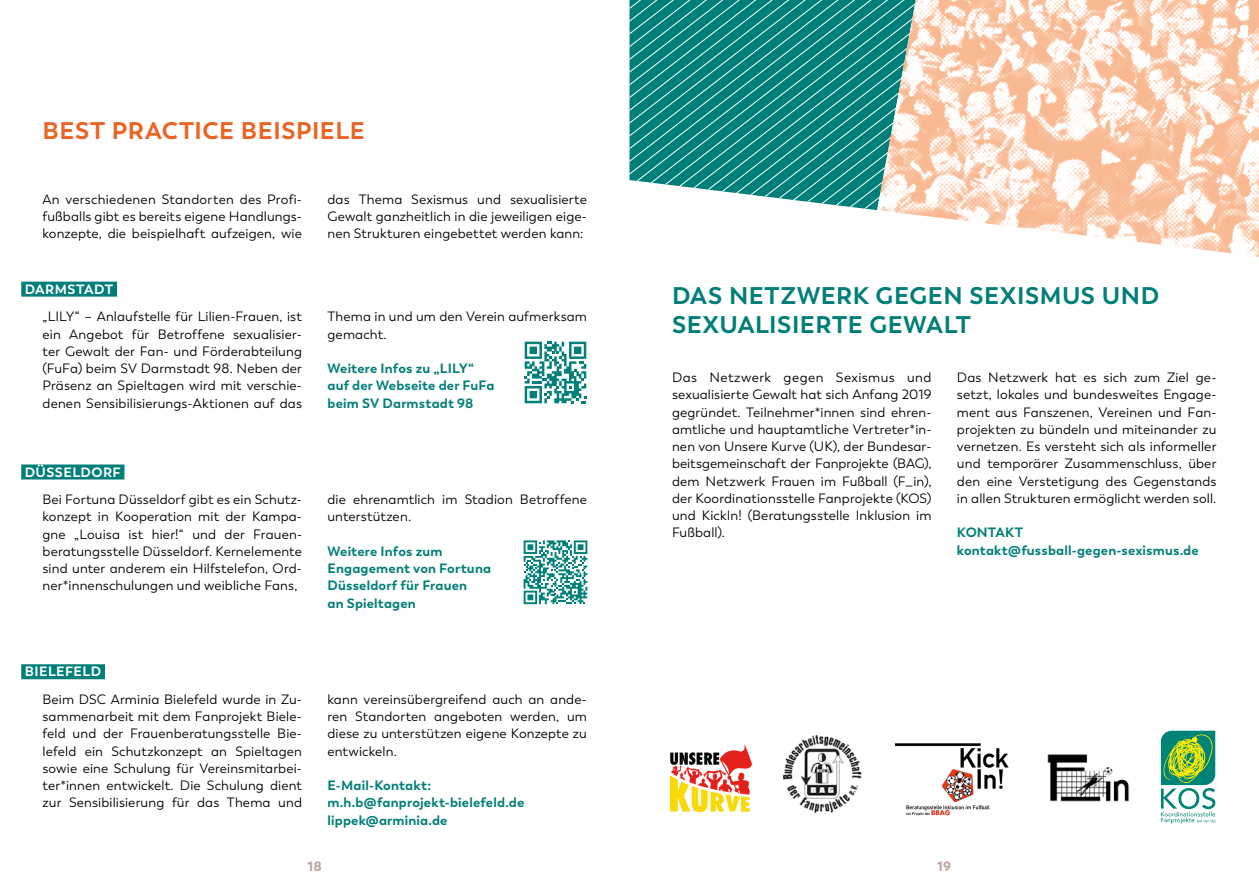
<style>
.page{position:relative;width:1259px;height:893px;background:#fff}
.page>*{position:absolute;margin:0;border:0;box-sizing:border-box;transform-origin:0 0}
.t1{font:700 24px/28.8px "Trenda";letter-spacing:.025em;color:#007e79}
.t2{font:700 24px "Trenda";letter-spacing:.025em;color:#ec6424}
.t3{font:13.5px/17.2px "Trenda";letter-spacing:.01em;color:#000;text-align:justify}
.t4{font:700 13.5px/17.2px "Trenda";letter-spacing:.015em;color:#007e79}
.t5{font:700 13.5px "Trenda";letter-spacing:.035em;color:#fff}
.t6{font:900 13.5px "Trenda";color:#c0a9a4}
</style>
<div class="page">
<div style="left:21px;top:282px;width:96px;height:15px;background:#007e79"></div>
<svg style="left:525px;top:342px;width:61px;height:61px"></svg>
<div style="left:21px;top:464px;width:103px;height:15px;background:#007e79"></div>
<svg style="left:523px;top:540px;width:64px;height:64px"></svg>
<div style="left:21px;top:664px;width:84px;height:15px;background:#007e79"></div>
<svg style="left:629px;top:0;width:248px;height:210px"></svg>
<img style="left:877px;top:0;width:382px;height:257px">
<img style="left:783px;top:736px;width:79px;height:78px">
<img style="left:671px;top:745px;width:81px;height:66px">
<svg style="left:1161px;top:731px;width:54px;height:93px"></svg>
<img style="left:1047px;top:754px;width:82px;height:47px">
<img style="left:896px;top:743px;width:113px;height:73px">
<h1 class="t2" style="left:43px;top:116px;width:324px">BEST PRACTICE BEISPIELE</h1>
<p class="t3" style="left:43px;top:191px;width:261px">An verschiedenen Standorten des Prof&shy;fußballs gibt es bereits eigene Handlungs&shy;konzepte, die beispielhaft aufzeigen, wie</p>
<p class="t3" style="left:327px;top:191px;width:261px">das Thema Sexismus und sexualisierte Gewalt ganzheitlich in die jeweiligen eige&shy;nen Strukturen eingebettet werden kann:</p>
<h2 class="t5" style="left:25px;top:280px;width:90px">DARMSTADT</h2>
<p class="t3" style="left:43px;top:308px;width:261px">„LILY“ – Anlaufstelle für Lilien-Frauen, ist ein Angebot für Betroffene sexualisier&shy;ter Gewalt der Fan- und Förderabteilung (FuFa) beim SV Darmstadt 98. Neben der Präsenz an Spieltagen wird mit verschie&shy;denen Sensibilisierungs-Aktionen auf das</p>
<p class="t3" style="left:327px;top:308px;width:261px">Thema in und um den Verein aufmerksam gemacht.</p>
<p class="t4" style="left:327px;top:360px;width:168px">Weitere Infos zu „LILY“ auf der Webseite der FuFa beim SV Darmstadt 98</p>
<h2 class="t5" style="left:25px;top:463px;width:97px">DÜSSELDORF</h2>
<p class="t3" style="left:43px;top:491px;width:261px">Bei Fortuna Düsseldorf gibt es ein Schutz&shy;konzept in Kooperation mit der Kampa&shy;gne „Louisa ist hier!“ und der Frauen&shy;beratungsstelle Düsseldorf. Kernelemente sind unter anderem ein Hilfstelefon, Ord&shy;ner*innenschulungen und weibliche Fans,</p>
<p class="t3" style="left:327px;top:491px;width:261px">die ehrenamtlich im Stadion Betroffene unterstützen.</p>
<p class="t4" style="left:327px;top:543px;width:165px">Weitere Infos zum<br>Engagement von Fortuna<br>Düsseldorf für Frauen<br>an Spieltagen</p>
<h2 class="t5" style="left:25px;top:663px;width:78px">BIELEFELD</h2>
<p class="t3" style="left:43px;top:691px;width:261px">Beim DSC Arminia Bielefeld wurde in Zu&shy;sammenarbeit mit dem Fanprojekt Biele&shy;feld und der Frauenberatungsstelle Bie&shy;lefeld ein Schutzkonzept an Spieltagen sowie eine Schulung für Vereinsmitarbei&shy;ter*innen entwickelt. Die Schulung dient zur Sensibilisierung für das Thema und</p>
<p class="t3" style="left:327px;top:691px;width:261px">kann vereinsübergreifend auch an ande&shy;ren Standorten angeboten werden, um diese zu unterstützen eigene Konzepte zu entwickeln.</p>
<p class="t4" style="left:327px;top:777px;width:198px">E-Mail-Kontakt: m.h.b@fanprojekt-bielefeld.de lippek@arminia.de</p>
<p class="t6" style="left:307px;top:857px;width:16px">18</p>
<h1 class="t1" style="left:672px;top:281px;width:489px">DAS NETZWERK GEGEN SEXISMUS UND<br>SEXUALISIERTE GEWALT</h1>
<p class="t3" style="left:672px;top:369px;width:261px">Das Netzwerk gegen Sexismus und sexualisierte Gewalt hat sich Anfang 2019 gegründet. Teilnehmer*innen sind ehren&shy;amtliche und hauptamtliche Vertreter*in&shy;nen von Unsere Kurve (UK), der Bundesar&shy;beitsgemeinschaft der Fanprojekte (BAG), dem Netzwerk Frauen im Fußball (F_in), der Koordinationsstelle Fanprojekte (KOS) und KickIn! (Beratungsstelle Inklusion im Fußball).</p>
<p class="t3" style="left:957px;top:369px;width:261px">Das Netzwerk hat es sich zum Ziel ge&shy;setzt, lokales und bundesweites Engage&shy;ment aus Fanszenen, Vereinen und Fan&shy;projekten zu bündeln und miteinander zu vernetzen. Es versteht sich als informeller und temporärer Zusammenschluss, über den eine Verstetigung des Gegenstands in allen Strukturen ermöglicht werden soll.</p>
<h3 class="t4" style="left:957px;top:524px;width:68px">KONTAKT</h3>
<p class="t4" style="left:957px;top:541px;width:243px">kontakt@fussball-gegen-sexismus.de</p>
<p class="t6" style="left:937px;top:857px;width:16px">19</p>
</div>
